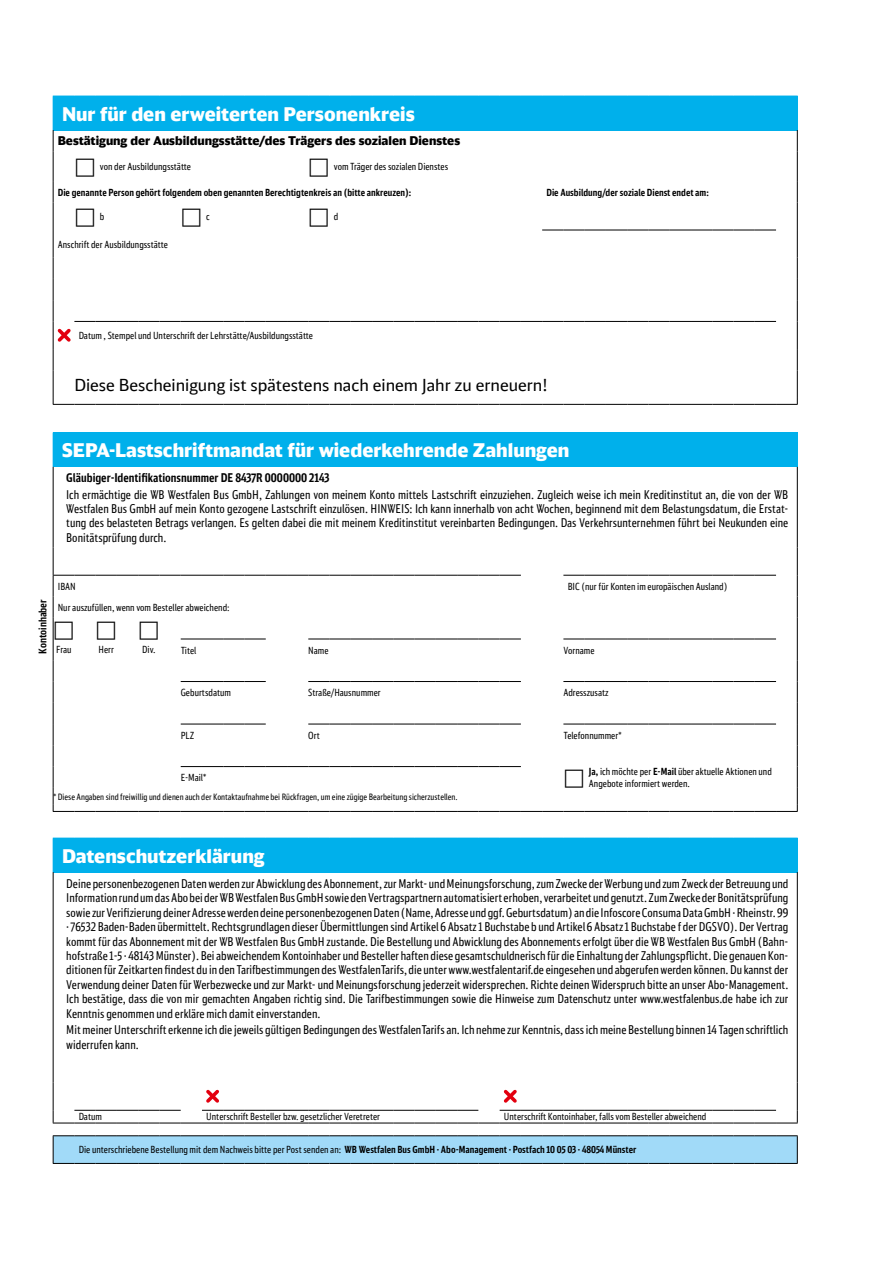
<style>
.page{position:relative;width:893px;height:1263px;background:#fff}
.page>*{position:absolute;margin:0;border:0;box-sizing:border-box;transform-origin:0 0}
.t1{font:900 18.75px "DB Head";color:#fff}
.t2{font:16.5px "DB Head";color:#000}
.t3{font:12px/14.4px "DB Sans Comp Altern";color:#000;text-align:justify}
.t4{font:900 12px "DB Head";color:#000}
.t5{font:700 12px "DB Sans Comp Altern";color:#000}
.t6{font:700 10.5px "DB Sans Comp Altern";color:#000}
.t7{font:9.75px/11.7px "DB Sans Comp Altern";color:#000}
.t8{font:700 9.75px "DB Sans Comp Altern";color:#000}
.t9{font:8.7px "DB Sans Comp Altern";color:#000}
.s1{font-weight:700}
</style>
<div class="page">
<div style="left:53px;top:96px;width:744px;height:34px;background:#00b0eb"></div>
<svg style="left:53px;top:130px;width:1px;height:21px"></svg>
<svg style="left:797px;top:130px;width:1px;height:21px"></svg>
<hr style="left:53px;top:151px;width:1px;height:30px;background:#000">
<hr style="left:797px;top:151px;width:1px;height:30px;background:#000">
<hr style="left:797px;top:96px;width:1px;height:34px;background:#00b0eb">
<div style="left:53px;top:433px;width:744px;height:34px;background:#00b0eb"></div>
<hr style="left:53px;top:467px;width:1px;height:81px;background:#000">
<hr style="left:797px;top:467px;width:1px;height:81px;background:#000">
<svg style="left:53px;top:432px;width:745px;height:1px"></svg>
<hr style="left:797px;top:433px;width:1px;height:34px;background:#00b0eb">
<div style="left:53px;top:838px;width:744px;height:34px;background:#00b0eb"></div>
<hr style="left:53px;top:872px;width:1px;height:183px;background:#000">
<hr style="left:797px;top:872px;width:1px;height:183px;background:#000">
<hr style="left:797px;top:838px;width:1px;height:34px;background:#00b0eb">
<svg style="left:53px;top:1135px;width:745px;height:29px;background:#96cae5"></svg>
<svg style="left:53px;top:1055px;width:745px;height:69px"></svg>
<svg style="left:53px;top:159px;width:745px;height:246px"></svg>
<svg style="left:53px;top:548px;width:745px;height:264px"></svg>
<h1 class="t1" style="left:62px;top:102px;width:354px">Nur für den erweiterten Personenkreis</h1>
<p class="t4" style="left:58px;top:133px;width:404px">Bestätigung der Ausbildungsstätte/des Trägers des sozialen Dienstes</p>
<p class="t7" style="left:100px;top:161px;width:93px">von der Ausbildungsstätte</p>
<p class="t7" style="left:334px;top:161px;width:116px">vom Träger des sozialen Dienstes</p>
<p class="t8" style="left:58px;top:186px;width:355px">Die genannte Person gehört folgendem oben genannten Berechtigtenkreis an (bitte ankreuzen):</p>
<p class="t8" style="left:546px;top:186px;width:164px">Die Ausbildung/der soziale Dienst endet am:</p>
<p class="t7" style="left:100px;top:210px;width:6px">b</p>
<p class="t7" style="left:206px;top:210px;width:5px">c</p>
<p class="t7" style="left:334px;top:210px;width:6px">d</p>
<p class="t7" style="left:58px;top:238px;width:112px">Anschrift der Ausbildungsstätte</p>
<p class="t7" style="left:79px;top:330px;width:236px">Datum , Stempel und Unterschrift der Lehrstätte/Ausbildungsstätte</p>
<h2 class="t2" style="left:74px;top:374px;width:475px">Diese Bescheinigung ist spätestens nach einem Jahr zu erneuern!</h2>
<h1 class="t1" style="left:62px;top:438px;width:509px">SEPA-Lastschriftmandat für wiederkehrende Zahlungen</h1>
<p class="t5" style="left:66px;top:470px;width:265px">Gläubiger-Identifikationsnummer DE 8437R 0000000 2143</p>
<p class="t3" style="left:66px;top:487px;width:724px">Ich ermächtige die WB Westfalen Bus GmbH, Zahlungen von meinem Konto mittels Lastschrift einzuziehen. Zugleich weise ich mein Kreditinstitut an, die von der WB Westfalen Bus GmbH auf mein Konto gezogene Lastschrift einzulösen. HINWEIS: Ich kann innerhalb von acht Wochen, beginnend mit dem Belastungsdatum, die Erstat&shy;tung des belasteten Betrags verlangen. Es gelten dabei die mit meinem Kreditinstitut vereinbarten Bedingungen. Das Verkehrsunternehmen führt bei Neukunden eine Bonitätsprüfung durch.</p>
<p class="t7" style="left:58px;top:580px;width:20px">IBAN</p>
<p class="t7" style="left:568px;top:580px;width:161px">BIC (nur für Konten im europäischen Ausland)</p>
<p class="t7" style="left:58px;top:601px;width:173px">Nur auszufüllen, wenn vom Besteller abweichend:</p>
<p class="t7" style="left:56px;top:644px;width:17px">Frau</p>
<p class="t7" style="left:98px;top:644px;width:17px">Herr</p>
<p class="t7" style="left:142px;top:644px;width:15px">Div.</p>
<p class="t7" style="left:181px;top:644px;width:17px">Titel</p>
<p class="t7" style="left:308px;top:644px;width:22px">Name</p>
<p class="t7" style="left:563px;top:644px;width:33px">Vorname</p>
<p class="t7" style="left:181px;top:687px;width:52px">Geburtsdatum</p>
<p class="t7" style="left:308px;top:687px;width:74px">Straße/Hausnummer</p>
<p class="t7" style="left:563px;top:687px;width:47px">Adresszusatz</p>
<p class="t7" style="left:181px;top:729px;width:15px">PLZ</p>
<p class="t7" style="left:308px;top:729px;width:13px">Ort</p>
<p class="t7" style="left:563px;top:729px;width:60px">Telefonnummer*</p>
<p class="t7" style="left:181px;top:772px;width:27px">E-Mail*</p>
<p class="t7" style="left:589px;top:766px;width:184px"><span class="s1">Ja,</span> ich möchte per <span class="s1">E-Mail</span> über aktuelle Aktionen und<br>Angebote informiert werden.</p>
<p class="t9" style="left:54px;top:791px;width:406px">* Diese Angaben sind freiwillig und dienen auch der Kontaktaufnahme bei Rückfragen, um eine zügige Bearbeitung sicherzustellen.</p>
<p class="t6" style="left:36px;top:654px;width:56px;rotate:-90deg">Kontoinhaber</p>
<h1 class="t1" style="left:62px;top:844px;width:204px">Datenschutzerklärung</h1>
<p class="t3" style="left:66px;top:876px;width:724px">Deine personenbezogenen Daten werden zur Abwicklung des Abonnement, zur Markt- und Meinungsforschung, zum Zwecke der Werbung und zum Zweck der Betreuung und Information rund um das Abo bei der WB Westfalen Bus GmbH sowie den Vertragspartnern automatisiert erhoben, verarbeitet und genutzt. Zum Zwecke der Bonitätsprüfung sowie zurVerifizierungdeinerAdressewerdendeinepersonenbezogenenDaten(Name,Adresse undggf.Geburtsdatum) andie InfoscoreConsumaDataGmbH·Rheinstr.99 ·76532 Baden-Baden übermittelt. Rechtsgrundlagen dieserÜbermittlungen sind Artikel 6 Absatz1 Buchstabe b und Artikel 6 Absatz1 Buchstabe f derDGSVO).Der Vertrag kommt für das Abonnement mit der WB Westfalen Bus GmbH zustande. Die Bestellung und Abwicklung des Abonnements erfolgt über die WB Westfalen Bus GmbH (Bahn&shy;hofstraße 1-5· 48143Münster). Bei abweichendemKontoinhaber und Besteller haften diese gesamtschuldnerisch für die Einhaltung der Zahlungspflicht.Die genauen Kon&shy;ditionen für Zeitkarten findest du in den Tarifbestimmungen desWestfalenTarifs, die unterwww.westfalentarif.de eingesehen und abgerufenwerden können.Du kannst der Verwendung deiner Daten für Werbezwecke und zur Markt- und Meinungsforschung jederzeit widersprechen. Richte deinen Widerspruch bitte an unser Abo-Management.<br>Ich bestätige, dass die von mir gemachten Angaben richtig sind. Die Tarifbestimmungen sowie die Hinweise zum Datenschutz unter www.westfalenbus.de habe ich zur Kenntnis genommen und erkläre mich damit einverstanden.</p>
<p class="t3" style="left:66px;top:1022px;width:724px">Mit meiner Unterschrift erkenne ich die jeweils gültigen Bedingungen des WestfalenTarifs an. Ich nehme zur Kenntnis, dass ich meine Bestellung binnen 14 Tagen schriftlich widerrufen kann.</p>
<p class="t7" style="left:79px;top:1111px;width:25px">Datum</p>
<p class="t7" style="left:206px;top:1111px;width:175px">Unterschrift Besteller bzw. gesetzlicher Veretreter</p>
<p class="t7" style="left:504px;top:1111px;width:204px">Unterschrift Kontoinhaber, falls vom Besteller abweichend</p>
<p class="t7" style="left:79px;top:1144px;width:559px">Die unterschriebene Bestellung mit dem Nachweis bitte per Post senden an: <span class="s1">WB Westfalen Bus GmbH · Abo-Management · Postfach 10 05 03 · 48054 Münster</span></p>
</div>
